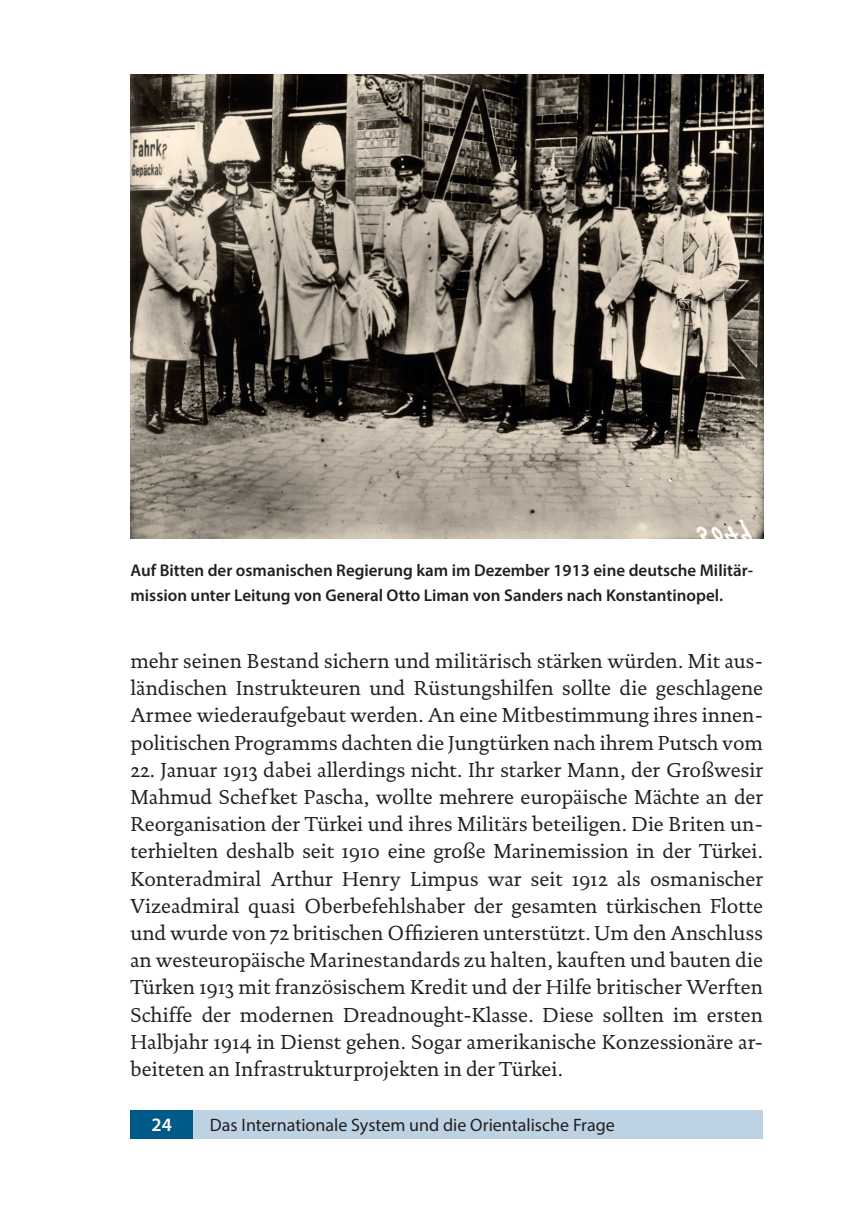
<style>
.page{position:relative;width:851px;height:1219px;background:#fff}
.page>*{position:absolute;margin:0;border:0;box-sizing:border-box;transform-origin:0 0}
.t1{font:20.4px/27.2px "Documenta 130408";color:#231f20;text-align:justify}
.t2{font:600 19px "Myriad Pro";color:#fff}
.t3{font:18px "Myriad Pro";color:#231f20}
.t4{font:600 17px/25px "Myriad Pro";color:#231f20}
</style>
<div class="page">
<div style="left:130px;top:1110px;width:633px;height:28px;background:#bdd3e4"></div>
<div style="left:130px;top:1110px;width:63px;height:28px;background:#005a88"></div>
<img style="left:130px;top:75px;width:633px;height:463px">
<p class="t4" style="left:130px;top:558px;width:624px">Auf Bitten der osmanischen Regierung kam im Dezember 1913 eine deutsche Militär&shy;mission unter Leitung von General Otto Liman von Sanders nach Konstantinopel.</p>
<p class="t1" style="left:130px;top:647px;width:634px">mehr seinen Bestand sichern und militärisch stärken würden. Mit aus&shy;ländischen Instrukteuren und Rüstungshilfen sollte die geschlagene Armee wiederaufgebaut werden. An eine Mitbestimmung ihres innen&shy;politischen Programms dachten die Jungtürken nach ihrem Putsch vom</p>
<p class="t1" style="left:130px;top:755px;width:634px">22. Januar 1913 dabei allerdings nicht. Ihr starker Mann, der Großwesir Mahmud Schefket Pascha, wollte mehrere europäische Mächte an der Reorganisation der Türkei und ihres Militärs beteiligen. Die Briten un&shy;terhielten deshalb seit 1910 eine große Marinemission in der Türkei.<br>Konteradmiral Arthur Henry Limpus war seit 1912 als osmanischer Vizeadmiral quasi Oberbefehlshaber der gesamten türkischen Flotte und wurde von 72 britischen Offizieren unterstützt. Um den Anschluss an westeuropäische Marinestandards zu halten, kauften und bauten die Türken 1913 mit französischem Kredit und der Hilfe britischer Werften Schiffe der modernen Dreadnought-Klasse. Diese sollten im ersten Halbjahr 1914 in Dienst gehen. Sogar amerikanische Konzessionäre ar&shy;beiteten an Infrastrukturprojekten in der Türkei.</p>
<p class="t2" style="left:151px;top:1112px;width:22px">24</p>
<p class="t3" style="left:210px;top:1113px;width:406px">Das Internationale System und die Orientalische Frage</p>
</div>
